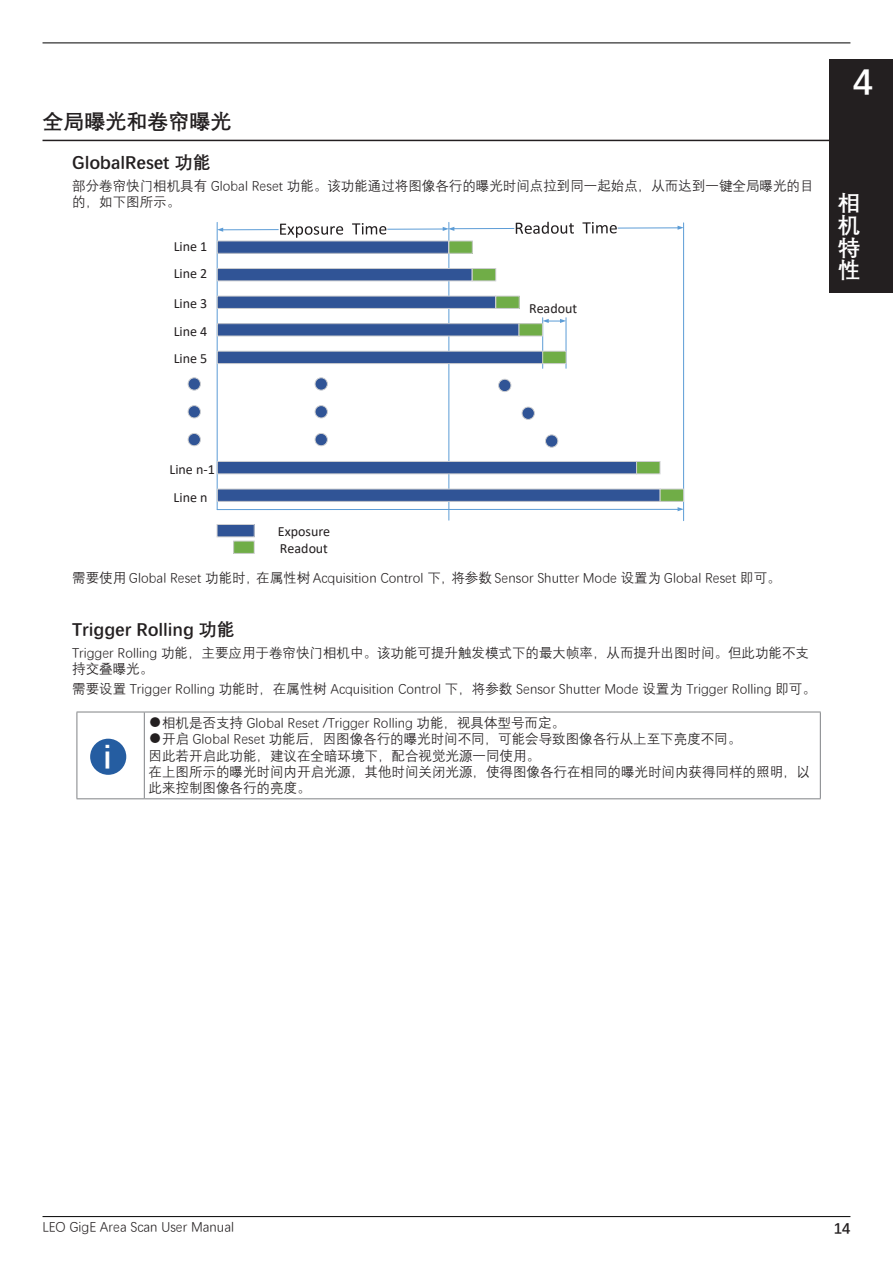
<style>
.page{position:relative;width:893px;height:1263px;background:#fff}
.page>*{position:absolute;margin:0;border:0;box-sizing:border-box;transform-origin:0 0}
.t1{font:700 36px "Deng Xian";color:#fff}
.t2{font:700 33px "Deng Xian";color:#fff}
.t3{font:700 22.5px/22.5px "Deng Xian";color:#fff;text-align:justify}
.t4{font:700 21px "Deng Xian";color:#231f20}
.t5{font:700 18px "Deng Xian";color:#231f20}
.t6{font:700 15px "Deng Xian";color:#231f20}
.t7{font:14.1px/27px "Calibri";color:#231f20}
.t8{font:13.95px "Calibri";color:#231f20}
.t9{font:13.5px/16.2px "Deng Xian";color:#231f20}
</style>
<div class="page">
<hr style="left:43px;top:43px;width:807px;height:1px;background:#000">
<hr style="left:43px;top:1216px;width:807px;height:1px;background:#000">
<div style="left:829px;top:60px;width:64px;height:233px;background:#231f20"></div>
<hr style="left:77px;top:712px;width:67px;height:1px;background:#808285">
<hr style="left:77px;top:712px;width:1px;height:86px;background:#808285">
<hr style="left:144px;top:712px;width:677px;height:1px;background:#808285">
<hr style="left:144px;top:712px;width:1px;height:86px;background:#808285">
<hr style="left:820px;top:712px;width:1px;height:86px;background:#808285">
<hr style="left:77px;top:798px;width:67px;height:1px;background:#808285">
<hr style="left:144px;top:798px;width:677px;height:1px;background:#808285">
<div style="left:90px;top:739px;width:36px;height:36px;background:#255da1;border-radius:50%"></div>
<svg style="left:216px;top:222px;width:468px;height:299px"></svg>
<svg style="left:217px;top:228px;width:6px;height:4px"></svg>
<div style="left:279px;top:219px;width:108px;height:21px;background:#fff"></div>
<svg style="left:280px;top:223px;width:106px;height:15px"></svg>
<svg style="left:443px;top:221px;width:241px;height:18px"></svg>
<hr style="left:542px;top:318px;width:1px;height:50px;background:#5c9cd6">
<hr style="left:566px;top:318px;width:1px;height:50px;background:#5c9cd6">
<svg style="left:543px;top:319px;width:23px;height:4px"></svg>
<hr style="left:217px;top:509px;width:461px;height:1px;background:#5c9cd6">
<svg style="left:678px;top:507px;width:6px;height:4px"></svg>
<div style="left:188px;top:378px;width:12px;height:12px;background:#305496;border-radius:50%"></div>
<div style="left:188px;top:378px;width:13px;height:12px;border:1px solid #cecfd1;border-radius:50%"></div>
<div style="left:188px;top:406px;width:12px;height:12px;background:#305496;border-radius:50%"></div>
<div style="left:188px;top:405px;width:13px;height:13px;border:1px solid #cecfd1;border-radius:50%"></div>
<div style="left:188px;top:433px;width:12px;height:13px;background:#305496;border-radius:50%"></div>
<div style="left:188px;top:433px;width:13px;height:13px;border:1px solid #cecfd1;border-radius:50%"></div>
<div style="left:217px;top:524px;width:37px;height:13px;background:#305496"></div>
<div style="left:217px;top:524px;width:37px;height:13px;border:1px solid #cecfd1"></div>
<div style="left:234px;top:541px;width:20px;height:12px;background:#70ad47"></div>
<div style="left:217px;top:241px;width:232px;height:12px;background:#305496"></div>
<div style="left:217px;top:268px;width:255px;height:13px;background:#305496"></div>
<div style="left:217px;top:268px;width:255px;height:13px;border:1px solid #cecfd1"></div>
<div style="left:217px;top:296px;width:279px;height:12px;background:#305496"></div>
<div style="left:217px;top:296px;width:279px;height:13px;border:1px solid #cecfd1"></div>
<div style="left:217px;top:324px;width:302px;height:12px;background:#305496"></div>
<div style="left:217px;top:351px;width:326px;height:13px;background:#305496"></div>
<div style="left:217px;top:351px;width:326px;height:13px;border:1px solid #cecfd1"></div>
<div style="left:217px;top:461px;width:420px;height:13px;background:#305496"></div>
<div style="left:217px;top:461px;width:420px;height:13px;border:1px solid #cecfd1"></div>
<div style="left:217px;top:489px;width:443px;height:12px;background:#305496"></div>
<div style="left:449px;top:241px;width:23px;height:12px;background:#70ad47"></div>
<div style="left:472px;top:268px;width:24px;height:13px;background:#70ad47"></div>
<div style="left:472px;top:268px;width:24px;height:13px;border:1px solid #cecfd1"></div>
<div style="left:496px;top:296px;width:23px;height:12px;background:#70ad47"></div>
<div style="left:496px;top:296px;width:23px;height:13px;border:1px solid #cecfd1"></div>
<div style="left:519px;top:324px;width:23px;height:12px;background:#70ad47"></div>
<div style="left:543px;top:351px;width:23px;height:13px;background:#70ad47"></div>
<div style="left:543px;top:351px;width:23px;height:13px;border:1px solid #cecfd1"></div>
<div style="left:636px;top:461px;width:24px;height:13px;background:#70ad47"></div>
<div style="left:636px;top:461px;width:24px;height:13px;border:1px solid #cecfd1"></div>
<div style="left:660px;top:489px;width:24px;height:12px;background:#70ad47"></div>
<div style="left:660px;top:489px;width:24px;height:12px;border:1px solid #cecfd1"></div>
<div style="left:499px;top:379px;width:12px;height:13px;background:#305496;border-radius:50%"></div>
<div style="left:498px;top:379px;width:13px;height:13px;border:1px solid #cecfd1;border-radius:50%"></div>
<div style="left:522px;top:407px;width:12px;height:12px;background:#305496;border-radius:50%"></div>
<div style="left:522px;top:407px;width:12px;height:12px;border:1px solid #cecfd1;border-radius:50%"></div>
<div style="left:545px;top:435px;width:13px;height:12px;background:#305496;border-radius:50%"></div>
<div style="left:545px;top:435px;width:13px;height:12px;border:1px solid #cecfd1;border-radius:50%"></div>
<div style="left:315px;top:378px;width:12px;height:12px;background:#305496;border-radius:50%"></div>
<div style="left:315px;top:378px;width:12px;height:12px;border:1px solid #cecfd1;border-radius:50%"></div>
<div style="left:315px;top:406px;width:12px;height:12px;background:#305496;border-radius:50%"></div>
<div style="left:315px;top:405px;width:12px;height:13px;border:1px solid #cecfd1;border-radius:50%"></div>
<div style="left:315px;top:433px;width:12px;height:13px;background:#305496;border-radius:50%"></div>
<div style="left:315px;top:433px;width:12px;height:13px;border:1px solid #cecfd1;border-radius:50%"></div>
<hr style="left:43px;top:140px;width:807px;height:1px;background:#231f20">
<p class="t4" style="left:43px;top:107px;width:191px">全局曝光和卷帘曝光</p>
<p class="t5" style="left:72px;top:150px;width:140px">GlobalReset 功能</p>
<p class="t9" style="left:72px;top:177px;width:743px">部分卷帘快门相机具有 Global Reset 功能。该功能通过将图像各行的曝光时间点拉到同一起始点，从而达到一键全局曝光的目的，如下图所示。</p>
<p class="t7" style="left:174px;top:233px;width:35px">Line 1<br>Line 2</p>
<p class="t8" style="left:174px;top:293px;width:35px">Line 3</p>
<p class="t7" style="left:174px;top:317px;width:35px;line-height:27.9px">Line 4<br>Line 5</p>
<p class="t7" style="left:529px;top:295px;width:50px">Readout</p>
<h1 class="t1" style="left:853px;top:58px;width:21px">4</h1>
<h3 class="t3" style="left:838px;top:190px;width:23px">相机特性</h3>
<p class="t7" style="left:169px;top:455px;width:47px">Line n-1</p>
<p class="t7" style="left:174px;top:483px;width:36px">Line n</p>
<p class="t7" style="left:278px;top:517px;width:54px">Exposure</p>
<p class="t7" style="left:280px;top:534px;width:49px">Readout</p>
<p class="t9" style="left:72px;top:569px;width:710px">需要使用 Global Reset 功能时，在属性树 Acquisition Control 下，将参数 Sensor Shutter Mode 设置为 Global Reset 即可。</p>
<p class="t5" style="left:72px;top:617px;width:164px">Trigger Rolling 功能</p>
<p class="t9" style="left:72px;top:644px;width:738px">Trigger Rolling 功能，主要应用于卷帘快门相机中。该功能可提升触发模式下的最大帧率，从而提升出图时间。但此功能不支持交叠曝光。</p>
<p class="t9" style="left:72px;top:680px;width:745px">需要设置 Trigger Rolling 功能时，在属性树 Acquisition Control 下，将参数 Sensor Shutter Mode 设置为 Trigger Rolling 即可。</p>
<p class="t2" style="left:103px;top:734px;width:10px">i</p>
<p class="t9" style="left:149px;top:714px;width:418px">●相机是否支持 Global Reset /Trigger Rolling 功能，视具体型号而定。</p>
<p class="t9" style="left:149px;top:730px;width:594px">●开启 Global Reset 功能后，因图像各行的曝光时间不同，可能会导致图像各行从上至下亮度不同。</p>
<p class="t9" style="left:149px;top:747px;width:393px">因此若开启此功能，建议在全暗环境下，配合视觉光源一同使用。</p>
<p class="t9" style="left:149px;top:763px;width:663px">在上图所示的曝光时间内开启光源，其他时间关闭光源，使得图像各行在相同的曝光时间内获得同样的照明，以此来控制图像各行的亮度。</p>
<p class="t9" style="left:43px;top:1218px;width:193px">LEO GigE Area Scan User Manual</p>
<p class="t6" style="left:834px;top:1218px;width:18px">14</p>
</div>
